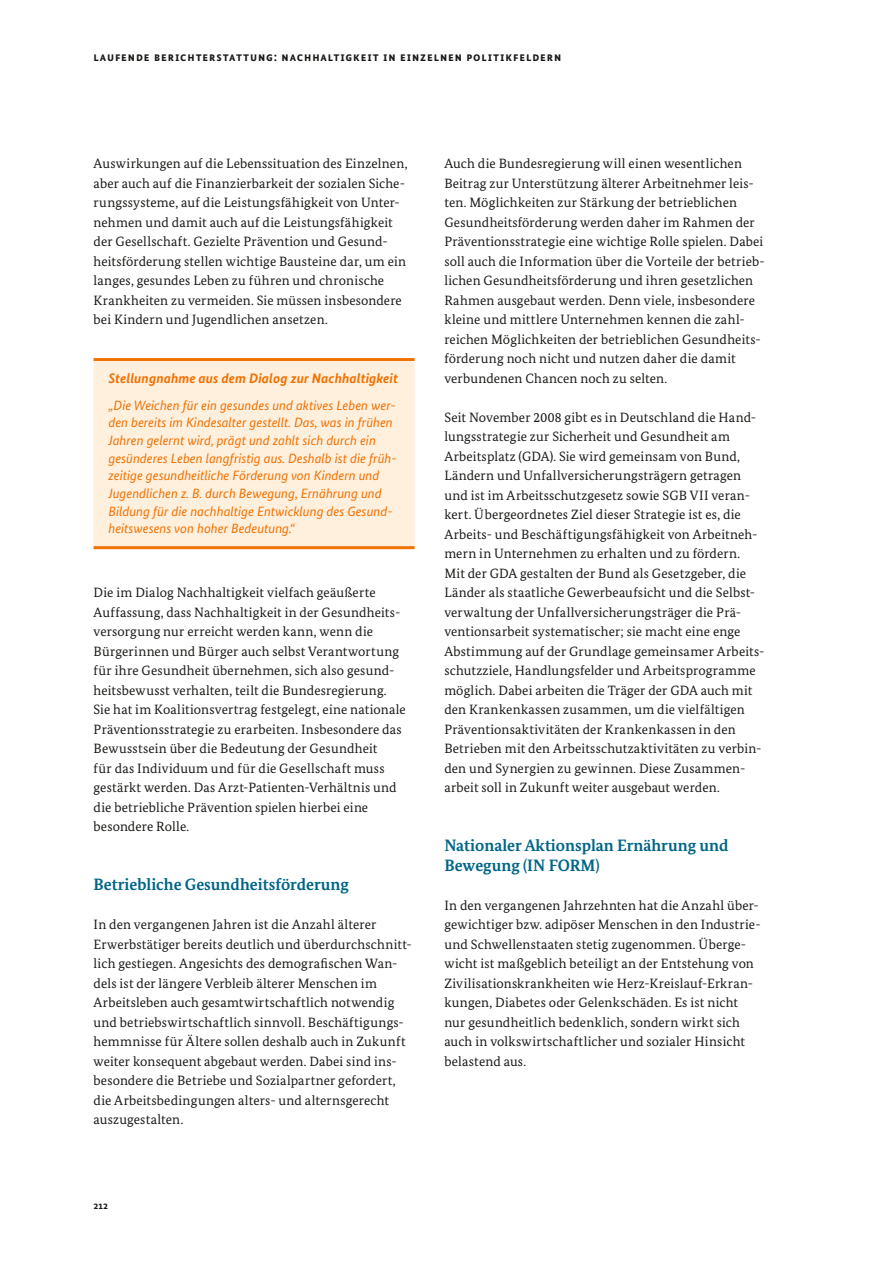
<style>
.page{position:relative;width:893px;height:1263px;background:#fff}
.page>*{position:absolute;margin:0;border:0;box-sizing:border-box;transform-origin:0 0}
.t1{font:700 16.5px/19.5px "Bundes Serif";color:#006587}
.t2{font:italic 700 13.8px "Bundes Sans";letter-spacing:.005em;color:#f07000}
.t3{font:13.5px/19.5px "Bundes Serif";letter-spacing:.01em;color:#1b1917}
.t4{font:italic 13.5px/17.7px "Bundes Sans";color:#f07000}
.t5{font:700 12.75px "Bundes Sans";letter-spacing:.07em;color:#1b1917}
.t6{font:700 10.5px "Bundes Sans";color:#1b1917}
</style>
<div class="page">
<hr style="left:94px;top:358px;width:321px;height:3px;background:#f07000">
<div style="left:94px;top:361px;width:321px;height:32px;background:#fff0de"></div>
<div style="left:94px;top:392px;width:321px;height:154px;background:#fff0de"></div>
<hr style="left:94px;top:546px;width:321px;height:3px;background:#f07000">
<p class="t5" style="left:94px;top:49px;width:469px">Laufende Berichterstattung: Nachhaltigkeit in einzelnen Politikfeldern</p>
<p class="t3" style="left:94px;top:154px;width:315px">Auswirkungen auf die Lebenssituation des Einzelnen, aber auch auf die Finanzierbarkeit der sozialen Siche&shy;rungssysteme, auf die Leistungsfähigkeit von Unter&shy;nehmen und damit auch auf die Leistungsfähigkeit der Gesellschaft. Gezielte Prävention und Gesund&shy;heitsförderung stellen wichtige Bausteine dar, um ein langes, gesundes Leben zu führen und chronische Krankheiten zu vermeiden. Sie müssen insbesondere bei Kindern und Jugendlichen ansetzen.</p>
<h6 class="t2" style="left:108px;top:370px;width:291px">Stellungnahme aus dem Dialog zur Nachhaltigkeit</h6>
<p class="t4" style="left:108px;top:396px;width:290px">„Die Weichen für ein gesundes und aktives Leben wer&shy;den bereits im Kindesalter gestellt. Das, was in frühen Jahren gelernt wird, prägt und zahlt sich durch ein gesünderes Leben langfristig aus. Deshalb ist die früh&shy;zeitige gesundheitliche Förderung von Kindern und Jugendlichen z. B. durch Bewegung, Ernährung und Bildung für die nachhaltige Entwicklung des Gesund&shy;heitswesens von hoher Bedeutung.“</p>
<p class="t3" style="left:94px;top:583px;width:314px">Die im Dialog Nachhaltigkeit vielfach geäußerte Auffassung, dass Nachhaltigkeit in der Gesundheits&shy;versorgung nur erreicht werden kann, wenn die Bürgerinnen und Bürger auch selbst Verantwortung für ihre Gesundheit übernehmen, sich also gesund&shy;heitsbewusst verhalten, teilt die Bundesregierung.<br>Sie hat im Koalitionsvertrag festgelegt, eine nationale Präventionsstrategie zu erarbeiten. Insbesondere das Bewusstsein über die Bedeutung der Gesundheit<br>für das Individuum und für die Gesellschaft muss gestärkt werden. Das Arzt-Patienten-Verhältnis und die betriebliche Prävention spielen hierbei eine besondere Rolle.</p>
<h5 class="t1" style="left:94px;top:874px;width:257px">Betriebliche Gesundheitsförderung</h5>
<p class="t3" style="left:94px;top:914px;width:320px">In den vergangenen Jahren ist die Anzahl älterer Erwerbstätiger bereits deutlich und überdurchschnitt&shy;lich gestiegen. Angesichts des demografischen Wan&shy;dels ist der längere Verbleib älterer Menschen im Arbeitsleben auch gesamtwirtschaftlich notwendig und betriebswirtschaftlich sinnvoll. Beschäftigungs&shy;hemmnisse für Ältere sollen deshalb auch in Zukunft weiter konsequent abgebaut werden. Dabei sind ins&shy;besondere die Betriebe und Sozialpartner gefordert, die Arbeitsbedingungen alters- und alternsgerecht auszugestalten.</p>
<p class="t6" style="left:94px;top:1199px;width:16px">212</p>
<p class="t3" style="left:444px;top:154px;width:299px">Auch die Bundesregierung will einen wesentlichen</p>
<p class="t3" style="left:444px;top:193px;width:321px">ten. Möglichkeiten zur Stärkung der betrieblichen<br>Gesundheitsförderung werden daher im Rahmen der<br>Präventionsstrategie eine wichtige Rolle spielen. Dabei</p>
<p class="t3" style="left:444px;top:271px;width:312px">lichen Gesundheitsförderung und ihren gesetzlichen<br>Rahmen ausgebaut werden. Denn viele, insbesondere</p>
<p class="t3" style="left:444px;top:329px;width:313px">reichen Möglichkeiten der betrieblichen Gesundheits förderung noch nicht und nutzen daher die damit verbundenen Chancen noch zu selten.</p>
<p class="t3" style="left:444px;top:407px;width:316px">Seit November 2008 gibt es in Deutschland die Hand lungsstrategie zur Sicherheit und Gesundheit am Arbeitsplatz (GDA). Sie wird gemeinsam von Bund, Ländern und Unfallversicherungsträgern getragen und ist im Arbeitsschutzgesetz sowie SGB VII veran kert. Übergeordnetes Ziel dieser Strategie ist es, die Arbeits- und Beschäftigungsfähigkeit von Arbeitneh mern in Unternehmen zu erhalten und zu fördern.<br>Mit der GDA gestalten der Bund als Gesetzgeber, die Länder als staatliche Gewerbeaufsicht und die Selbst verwaltung der Unfallversicherungsträger die Prä ventionsarbeit systematischer; sie macht eine enge Abstimmung auf der Grundlage gemeinsamer Arbeits schutzziele, Handlungsfelder und Arbeitsprogramme möglich. Dabei arbeiten die Träger der GDA auch mit den Krankenkassen zusammen, um die vielfältigen Präventionsaktivitäten der Krankenkassen in den Betrieben mit den Arbeitsschutzaktivitäten zu verbin den und Synergien zu gewinnen. Diese Zusammen arbeit soll in Zukunft weiter ausgebaut werden.</p>
<p class="t3" style="left:444px;top:173px;width:311px">Beitrag zur Unterstützung älterer Arbeitnehmer leis-</p>
<p class="t3" style="left:444px;top:251px;width:322px">soll auch die Information über die Vorteile der betrieb-</p>
<p class="t3" style="left:444px;top:310px;width:300px">kleine und mittlere Unternehmen kennen die zahl-</p>
<h5 class="t1" style="left:444px;top:835px;width:286px">Nationaler Aktionsplan Ernährung und<br>Bewegung (IN FORM)</h5>
<p class="t3" style="left:444px;top:895px;width:311px">In den vergangenen Jahrzehnten hat die Anzahl über</p>
<p class="t3" style="left:444px;top:914px;width:318px">gewichtiger bzw. adipöser Menschen in den Industrie&shy;und Schwellenstaaten stetig zugenommen. Überge-</p>
<p class="t3" style="left:444px;top:973px;width:310px">Zivilisationskrankheiten wie Herz-Kreislauf-Erkran-</p>
<p class="t3" style="left:444px;top:953px;width:311px">wicht ist maßgeblich beteiligt an der Entstehung von</p>
<p class="t3" style="left:444px;top:992px;width:302px">kungen, Diabetes oder Gelenkschäden. Es ist nicht nur gesundheitlich bedenklich, sondern wirkt sich auch in volkswirtschaftlicher und sozialer Hinsicht belastend aus.</p>
</div>
